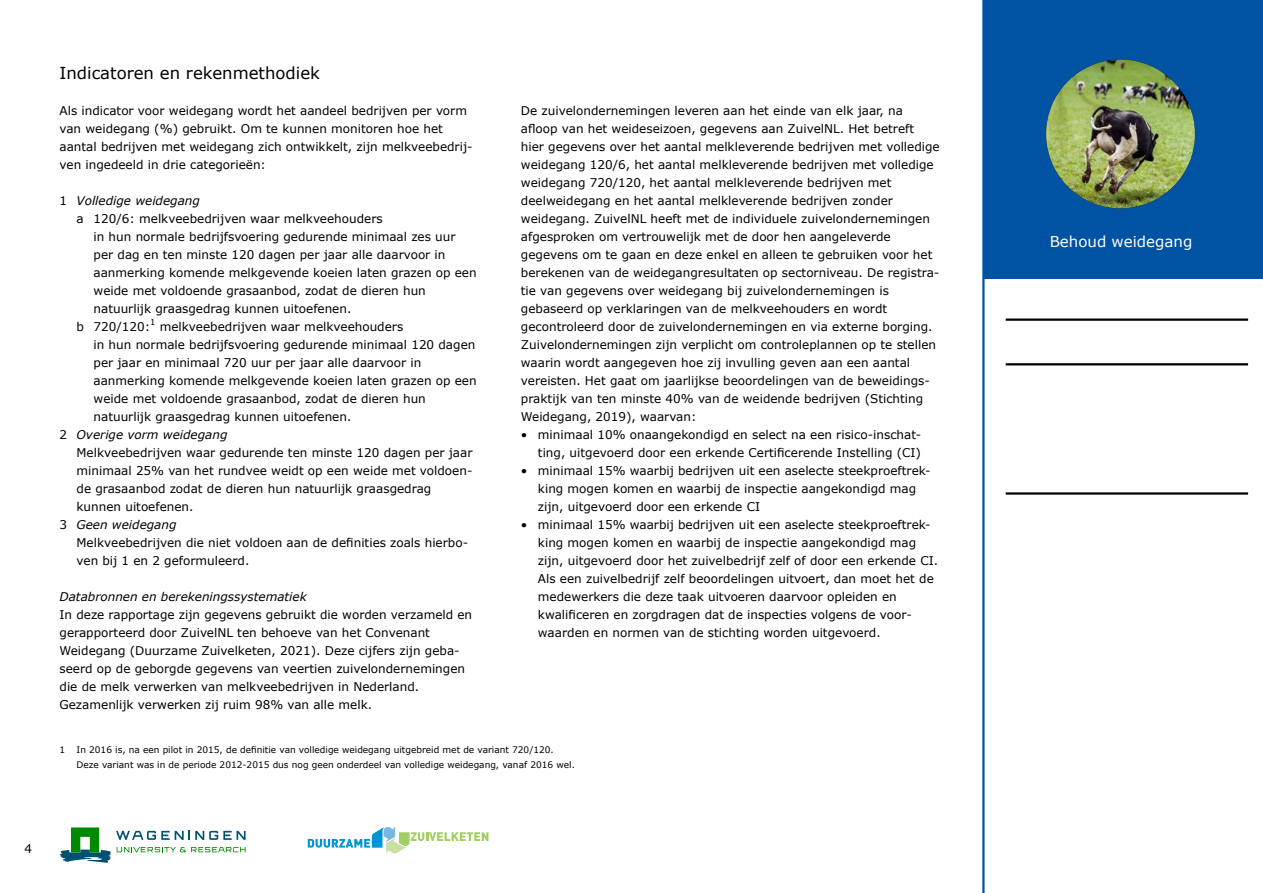
<style>
.page{position:relative;width:1263px;height:893px;background:#fff}
.page>*{position:absolute;margin:0;border:0;box-sizing:border-box;transform-origin:0 0}
.H2_Kop_tussenkop{font:16.5px "Verdana";color:#000}
.t1{font:15px "Verdana";color:#fff}
.Platte_tekst{font:12px/18px "Verdana";color:#000}
.H2_Kop_paragraaf{font:italic 12px "Verdana";color:#000}
.t2{font:9px/14.7px "Verdana";color:#000}
.t3{font:8.25px "Verdana";color:#000}
.s1{font-style:normal}
</style>
<div class="page">
<hr style="left:982px;top:0;width:2px;height:893px;background:#0053a3">
<hr style="left:1006px;top:363px;width:242px;height:2px;background:#000">
<hr style="left:1006px;top:318px;width:242px;height:3px;background:#000">
<hr style="left:1006px;top:492px;width:242px;height:3px;background:#000">
<div style="left:983px;top:0;width:280px;height:279px;background:#0053a3"></div>
<img style="left:1046px;top:60px;width:149px;height:148px;border-radius:74px">
<svg style="left:60px;top:827px;width:186px;height:36px"></svg>
<svg style="left:308px;top:826px;width:180px;height:28px"></svg>
<h2 class="H2_Kop_tussenkop" style="left:60px;top:62px;width:262px">Indicatoren en rekenmethodiek</h2>
<p class="Platte_tekst" style="left:60px;top:102px;width:415px">Als indicator voor weidegang wordt het aandeel bedrijven per vorm van weidegang (%) gebruikt. Om te kunnen monitoren hoe het aantal bedrijven met weidegang zich ontwikkelt, zijn melkveebedrij&shy;ven ingedeeld in drie categorieën:</p>
<p class="H2_Kop_paragraaf" style="left:60px;top:192px;width:142px"><span class="s1">1</span> Volledige weidegang</p>
<p class="Platte_tekst" style="left:94px;top:210px;width:385px;text-indent:-17px">a 120/6: melkveebedrijven waar melkveehouders<br>in hun normale bedrijfsvoering gedurende minimaal zes uur per dag en ten minste 120 dagen per jaar alle daarvoor in aanmerking komende melkgevende koeien laten grazen op een weide met voldoende grasaanbod, zodat de dieren hun natuurlijk graasgedrag kunnen uitoefenen.</p>
<p class="Platte_tekst" style="left:77px;top:318px;width:75px">b 720/120:</p>
<p class="t3" style="left:150px;top:317px;width:7px">1</p>
<p class="Platte_tekst" style="left:94px;top:318px;width:385px;text-indent:66px">melkveebedrijven waar melkveehouders<br>in hun normale bedrijfsvoering gedurende minimaal 120 dagen per jaar en minimaal 720 uur per jaar alle daarvoor in aanmerking komende melkgevende koeien laten grazen op een weide met voldoende grasaanbod, zodat de dieren hun natuurlijk graasgedrag kunnen uitoefenen.</p>
<p class="H2_Kop_paragraaf" style="left:60px;top:426px;width:169px"><span class="s1">2</span> Overige vorm weidegang</p>
<p class="Platte_tekst" style="left:77px;top:444px;width:397px">Melkveebedrijven waar gedurende ten minste 120 dagen per jaar minimaal 25% van het rundvee weidt op een weide met voldoen&shy;de grasaanbod zodat de dieren hun natuurlijk graasgedrag kunnen uitoefenen.</p>
<p class="H2_Kop_paragraaf" style="left:60px;top:516px;width:119px"><span class="s1">3</span> Geen weidegang</p>
<p class="Platte_tekst" style="left:77px;top:534px;width:393px">Melkveebedrijven die niet voldoen aan de definities zoals hierbo&shy;ven bij 1 en 2 geformuleerd.</p>
<h2 class="H2_Kop_paragraaf" style="left:60px;top:588px;width:249px">Databronnen en berekeningssystematiek</h2>
<p class="Platte_tekst" style="left:60px;top:606px;width:414px">In deze rapportage zijn gegevens gebruikt die worden verzameld en gerapporteerd door ZuivelNL ten behoeve van het Convenant Weidegang (Duurzame Zuivelketen, 2021). Deze cijfers zijn geba&shy;seerd op de geborgde gegevens van veertien zuivelondernemingen die de melk verwerken van melkveebedrijven in Nederland.<br>Gezamenlijk verwerken zij ruim 98% van alle melk.</p>
<p class="Platte_tekst" style="left:521px;top:102px;width:420px">De zuivelondernemingen leveren aan het einde van elk jaar, na afloop van het weideseizoen, gegevens aan ZuivelNL. Het betreft hier gegevens over het aantal melkleverende bedrijven met volledige weidegang 120/6, het aantal melkleverende bedrijven met volledige weidegang 720/120, het aantal melkleverende bedrijven met deelweidegang en het aantal melkleverende bedrijven zonder weidegang. ZuivelNL heeft met de individuele zuivelondernemingen afgesproken om vertrouwelijk met de door hen aangeleverde gegevens om te gaan en deze enkel en alleen te gebruiken voor het berekenen van de weidegangresultaten op sectorniveau. De registra&shy;tie van gegevens over weidegang bij zuivelondernemingen is gebaseerd op verklaringen van de melkveehouders en wordt gecontroleerd door de zuivelondernemingen en via externe borging.<br>Zuivelondernemingen zijn verplicht om controleplannen op te stellen waarin wordt aangegeven hoe zij invulling geven aan een aantal vereisten. Het gaat om jaarlijkse beoordelingen van de beweidings&shy;praktijk van ten minste 40% van de weidende bedrijven (Stichting Weidegang, 2019), waarvan:</p>
<p class="Platte_tekst" style="left:521px;top:426px;width:402px;text-align:right">• minimaal 10% onaangekondigd en select na een risico-inschat&shy;ting, uitgevoerd door een erkende Certificerende Instelling (CI)</p>
<p class="Platte_tekst" style="left:538px;top:462px;width:394px;text-indent:-17px">• minimaal 15% waarbij bedrijven uit een aselecte steekproeftrek&shy;king mogen komen en waarbij de inspectie aangekondigd mag zijn, uitgevoerd door een erkende CI</p>
<p class="Platte_tekst" style="left:538px;top:516px;width:402px;text-indent:-17px">• minimaal 15% waarbij bedrijven uit een aselecte steekproeftrek&shy;king mogen komen en waarbij de inspectie aangekondigd mag zijn, uitgevoerd door het zuivelbedrijf zelf of door een erkende CI.<br>Als een zuivelbedrijf zelf beoordelingen uitvoert, dan moet het de medewerkers die deze taak uitvoeren daarvoor opleiden en kwalificeren en zorgdragen dat de inspecties volgens de voor&shy;waarden en normen van de stichting worden uitgevoerd.</p>
<p class="t2" style="left:60px;top:742px;width:7px">1</p>
<p class="t2" style="left:77px;top:742px;width:500px">In 2016 is, na een pilot in 2015, de definitie van volledige weidegang uitgebreid met de variant 720/120.<br>Deze variant was in de periode 2012-2015 dus nog geen onderdeel van volledige weidegang, vanaf 2016 wel.</p>
<p class="Platte_tekst" style="left:24px;top:840px;width:9px">4</p>
<p class="t1" style="left:1050px;top:231px;width:144px">Behoud weidegang</p>
</div>
